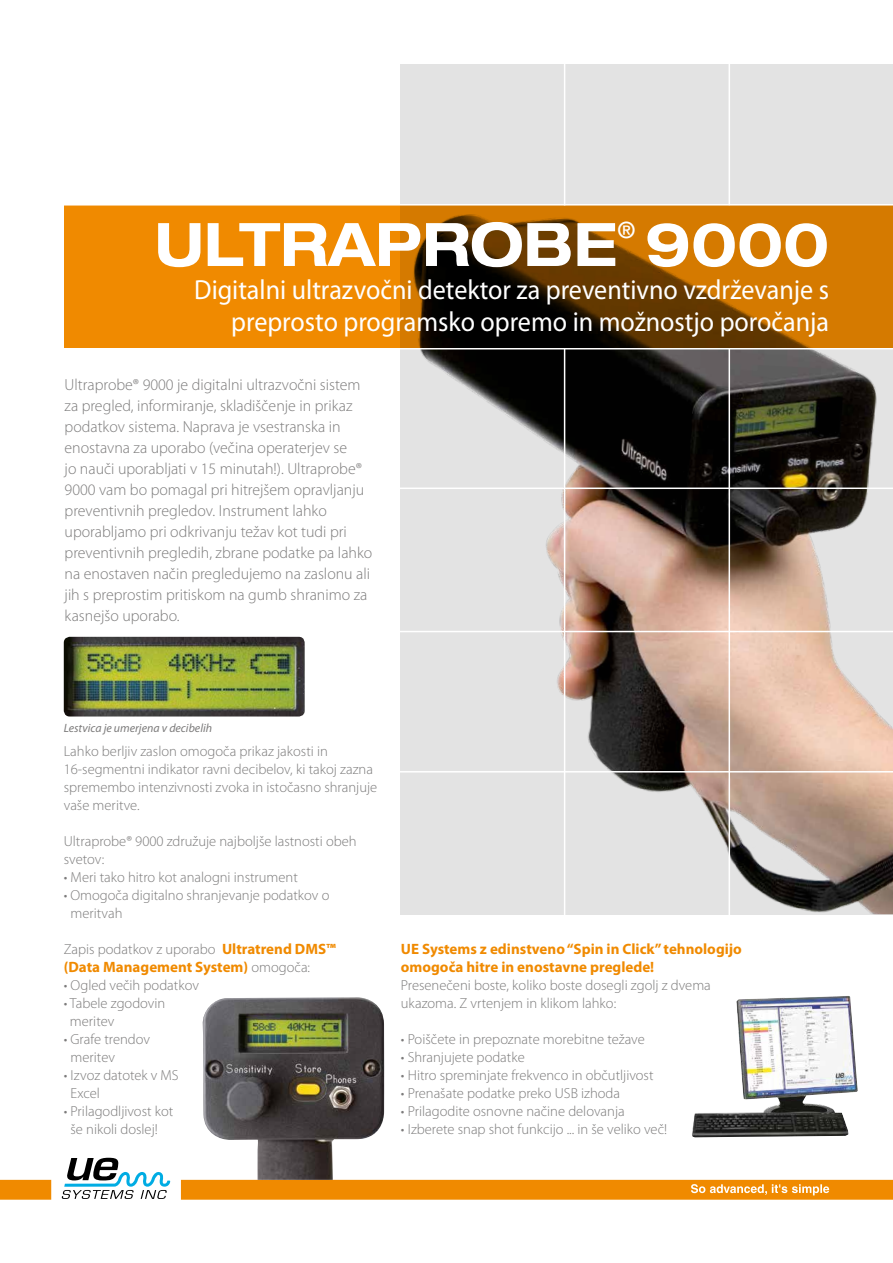
<style>
.page{position:relative;width:893px;height:1263px;background:#fff}
.page>*{position:absolute;margin:0;border:0;box-sizing:border-box;transform-origin:0 0}
.t1{font:700 expanded 60px "Helvetica Neue LT Std";color:#fff;scale:.94 1}
.t2{font:27.75px/32.2px "Myriad Pro";color:#fff;text-align:right;scale:.94 1}
.t3{font:500 expanded 22.5px "Helvetica Neue LT Std";color:#fff}
.t4{font:300 16.05px/21px "Myriad Pro";color:#7c7b7b}
.t5{font:700 15px/18px "Myriad Pro";color:#f08a00}
.t6{font:300 14.55px/18px "Myriad Pro";color:#7c7b7b}
.t7{font:italic 12px "Myriad Pro";color:#7c7b7b}
.s1{font-weight:700;font-size:15px;color:#f08a00}
.s2{font-weight:300;font-size:14.55px;color:#7c7b7b}
</style>
<div class="page">
<img style="left:401px;top:64px;width:492px;height:850px">
<svg style="left:64px;top:206px;width:829px;height:142px;background:#b36600"></svg>
<hr style="left:393px;top:771px;width:500px;height:1px;background:#fff">
<hr style="left:395px;top:631px;width:498px;height:1px;background:#fff">
<hr style="left:395px;top:487px;width:498px;height:2px;background:#fff">
<hr style="left:0;top:348px;width:893px;height:1px;background:#fff">
<img style="left:692px;top:996px;width:166px;height:141px">
<hr style="left:0;top:204px;width:893px;height:2px;background:#fff">
<hr style="left:564px;top:349px;width:1px;height:576px;background:#fff">
<hr style="left:729px;top:349px;width:1px;height:575px;background:#fff">
<svg style="left:0;top:1158px;width:893px;height:42px"></svg>
<img style="left:64px;top:637px;width:241px;height:79px">
<hr style="left:729px;top:48px;width:1px;height:157px;background:#fff">
<hr style="left:564px;top:52px;width:1px;height:153px;background:#fff">
<img style="left:202px;top:997px;width:182px;height:183px">
<h1 class="t1" style="left:155px;top:207px;width:494px">ULTRAPROBE</h1>
<h3 class="t3" style="left:617px;top:216px;width:19px">®</h3>
<h1 class="t1" style="left:645px;top:207px;width:197px">9000</h1>
<h2 class="t2" style="left:194px;top:273px;width:677px">Digitalni ultrazvočni detektor za preventivno vzdrževanje s preprosto programsko opremo in možnostjo poročanja</h2>
<p class="t4" style="left:65px;top:374px;width:309px">Ultraprobe® 9000 je digitalni ultrazvočni sistem za pregled, informiranje, skladiščenje in prikaz podatkov sistema. Naprava je vsestranska in enostavna za uporabo (večina operaterjev se<br>jo nauči uporabljati v 15 minutah!). Ultraprobe® 9000 vam bo pomagal pri hitrejšem opravljanju preventivnih pregledov. Instrument lahko uporabljamo pri odkrivanju težav kot tudi pri preventivnih pregledih, zbrane podatke pa lahko na enostaven način pregledujemo na zaslonu ali jih s preprostim pritiskom na gumb shranimo za kasnejšo uporabo.</p>
<p class="t7" style="left:64px;top:720px;width:150px">Lestvica je umerjena v decibelih</p>
<p class="t6" style="left:64px;top:742px;width:315px">Lahko berljiv zaslon omogoča prikaz jakosti in 16-segmentni indikator ravni decibelov, ki takoj zazna spremembo intenzivnosti zvoka in istočasno shranjuje vaše meritve.</p>
<p class="t6" style="left:64px;top:832px;width:294px">Ultraprobe® 9000 združuje najboljše lastnosti obeh svetov:</p>
<p class="t6" style="left:64px;top:868px;width:236px">• Meri tako hitro kot analogni instrument</p>
<p class="t6" style="left:71px;top:886px;width:260px;text-indent:-7px">• Omogoča digitalno shranjevanje podatkov o meritvah</p>
<p class="t6" style="left:64px;top:940px;width:274px">Zapis podatkov z uporabo <span class="s1">Ultratrend DMS™</span></p>
<p class="t5" style="left:64px;top:957px;width:248px">(Data Management System) <span class="s2">omogoča:</span></p>
<p class="t6" style="left:64px;top:976px;width:137px">• Ogled večih podatkov</p>
<p class="t6" style="left:70px;top:994px;width:97px;text-indent:-6px">• Tabele zgodovin meritev</p>
<p class="t6" style="left:71px;top:1030px;width:81px;text-indent:-7px">• Grafe trendov meritev</p>
<p class="t6" style="left:71px;top:1066px;width:110px;text-indent:-7px">• Izvoz datotek v MS<br>Excel</p>
<p class="t6" style="left:71px;top:1102px;width:104px;text-indent:-7px">• Prilagodljivost kot še nikoli doslej!</p>
<p class="t5" style="left:401px;top:939px;width:342px">UE Systems z edinstveno “Spin in Click” tehnologijo omogoča hitre in enostavne preglede!</p>
<p class="t6" style="left:401px;top:976px;width:311px">Presenečeni boste, koliko boste dosegli zgolj z dvema ukazoma. Z vrtenjem in klikom lahko:</p>
<p class="t6" style="left:401px;top:1030px;width:245px">• Poiščete in prepoznate morebitne težave</p>
<p class="t6" style="left:401px;top:1048px;width:125px">• Shranjujete podatke</p>
<p class="t6" style="left:401px;top:1066px;width:254px">• Hitro spreminjate frekvenco in občutljivost</p>
<p class="t6" style="left:401px;top:1084px;width:221px">• Prenašate podatke preko USB izhoda</p>
<p class="t6" style="left:401px;top:1102px;width:225px">• Prilagodite osnovne načine delovanja</p>
<p class="t6" style="left:401px;top:1120px;width:268px">• Izberete snap shot funkcijo ... in še veliko več!</p>
</div>
